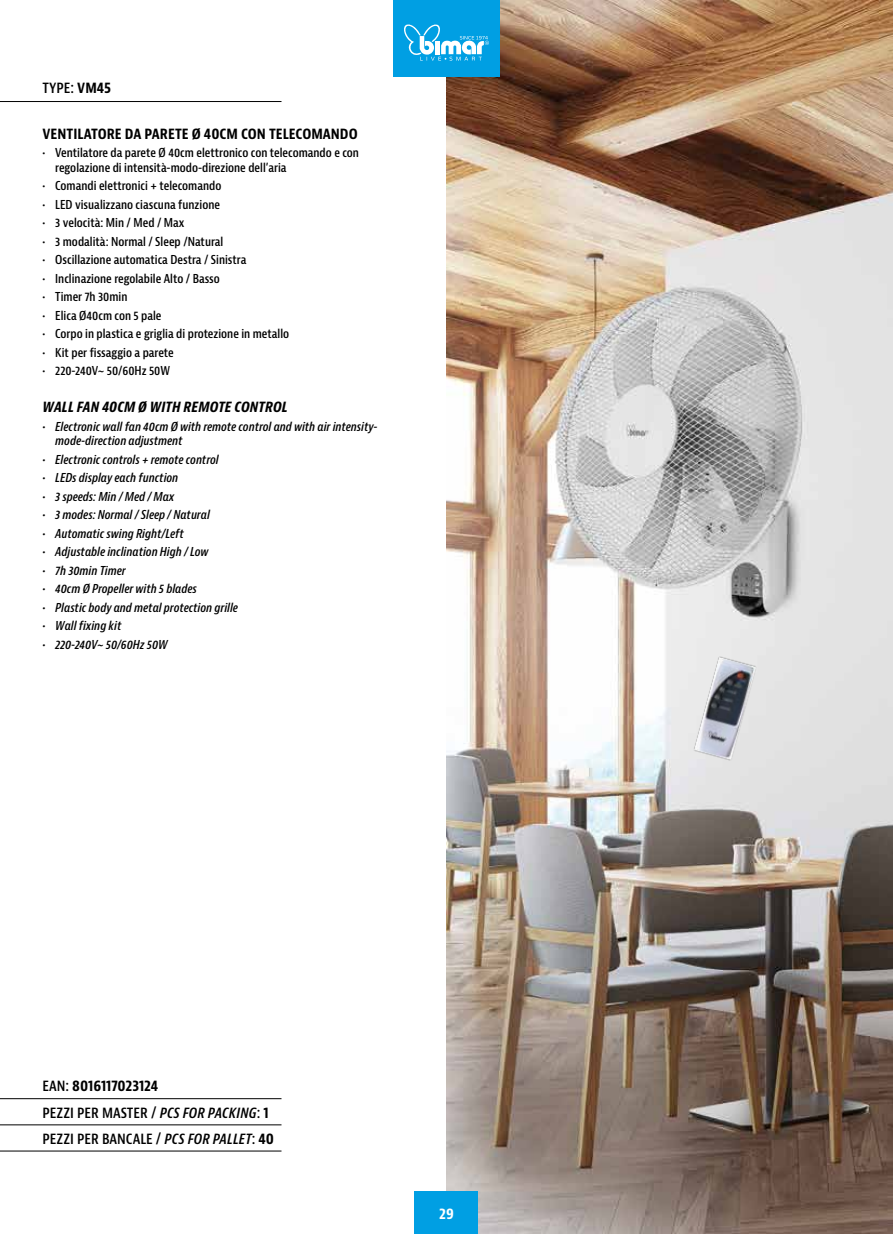
<style>
.page{position:relative;width:893px;height:1234px;background:#fff}
.page>*{position:absolute;margin:0;border:0;box-sizing:border-box;transform-origin:0 0}
.t1{font:600 condensed 15px/26.7px "Bernina Sans";color:#000}
.t2{font:700 condensed 15px "Bernina Sans";color:#000}
.t3{font:italic 700 condensed 15px "Bernina Sans";letter-spacing:.01em;color:#000}
.t4{font:700 condensed 15px "Bernina Sans";color:#fff}
.t5{font:600 condensed 12px/14.2px "Bernina Sans";color:#000}
.t6{font:italic 600 condensed 12px/14.2px "Bernina Sans";color:#000}
.s1{font-weight:700}
.s2{font-style:italic}
</style>
<div class="page">
<hr style="left:0;top:101px;width:281px;height:1px;background:#000">
<hr style="left:0;top:1124px;width:281px;height:1px;background:#000">
<hr style="left:0;top:1098px;width:281px;height:1px;background:#000">
<hr style="left:0;top:1150px;width:281px;height:1px;background:#000">
<img style="left:446px;top:0;width:447px;height:1233px">
<img style="left:680px;top:643px;width:90px;height:129px">
<div style="left:393px;top:0;width:107px;height:76px;background:#009fe3"></div>
<div style="left:415px;top:1191px;width:63px;height:42px;background:#009fe3"></div>
<svg style="left:404px;top:24px;width:85px;height:37px"></svg>
<p class="t1" style="left:43px;top:75px;width:70px">TYPE: <span class="s1">VM45</span></p>
<p class="t2" style="left:43px;top:124px;width:317px">VENTILATORE DA PARETE Ø 40CM CON TELECOMANDO</p>
<p class="t5" style="left:55px;top:146px;width:305px;text-indent:-13px">• Ventilatore da parete Ø 40cm elettronico con telecomando e con regolazione di intensità-modo-direzione dell’aria</p>
<p class="t5" style="left:43px;top:179px;width:180px">• Comandi elettronici + telecomando</p>
<p class="t5" style="left:43px;top:197px;width:179px">• LED visualizzano ciascuna funzione</p>
<p class="t5" style="left:43px;top:216px;width:143px">• 3 velocità: Min / Med / Max</p>
<p class="t5" style="left:43px;top:234px;width:182px">• 3 modalità: Normal / Sleep /Natural</p>
<p class="t5" style="left:43px;top:253px;width:205px">• Oscillazione automatica Destra / Sinistra</p>
<p class="t5" style="left:43px;top:271px;width:179px">• Inclinazione regolabile Alto / Basso</p>
<p class="t5" style="left:43px;top:290px;width:86px">• Timer 7h 30min</p>
<p class="t5" style="left:43px;top:308px;width:121px">• Elica Ø40cm con 5 pale</p>
<p class="t5" style="left:43px;top:327px;width:248px">• Corpo in plastica e griglia di protezione in metallo</p>
<p class="t5" style="left:43px;top:345px;width:133px">• Kit per fissaggio a parete</p>
<p class="t5" style="left:43px;top:364px;width:129px">• 220-240V~ 50/60Hz 50W</p>
<p class="t3" style="left:43px;top:398px;width:247px">WALL FAN 40CM Ø WITH REMOTE CONTROL</p>
<p class="t6" style="left:55px;top:420px;width:324px;text-indent:-13px">• Electronic wall fan 40cm Ø with remote control and with air intensity&shy;mode-direction adjustment</p>
<p class="t6" style="left:43px;top:452px;width:178px">• Electronic controls + remote control</p>
<p class="t6" style="left:43px;top:471px;width:137px">• LEDs display each function</p>
<p class="t6" style="left:43px;top:489px;width:133px">• 3 speeds: Min / Med / Max</p>
<p class="t6" style="left:43px;top:508px;width:169px">• 3 modes: Normal / Sleep / Natural</p>
<p class="t6" style="left:43px;top:526px;width:143px">• Automatic swing Right/Left</p>
<p class="t6" style="left:43px;top:545px;width:168px">• Adjustable inclination High / Low</p>
<p class="t6" style="left:43px;top:563px;width:85px">• 7h 30min Timer</p>
<p class="t6" style="left:43px;top:582px;width:156px">• 40cm Ø Propeller with 5 blades</p>
<p class="t6" style="left:43px;top:600px;width:197px">• Plastic body and metal protection grille</p>
<p class="t6" style="left:43px;top:619px;width:80px">• Wall fixing kit</p>
<p class="t6" style="left:43px;top:637px;width:126px">• 220-240V~ 50/60Hz 50W</p>
<p class="t1" style="left:43px;top:1072px;width:233px">EAN: <span class="s1">8016117023124<br></span>PEZZI PER MASTER / <span class="s2">PCS FOR PACKING</span>: <span class="s1">1<br></span>PEZZI PER BANCALE / <span class="s2">PCS FOR PALLET</span>: <span class="s1">40</span></p>
<p class="t4" style="left:439px;top:1203px;width:16px">29</p>
</div>
